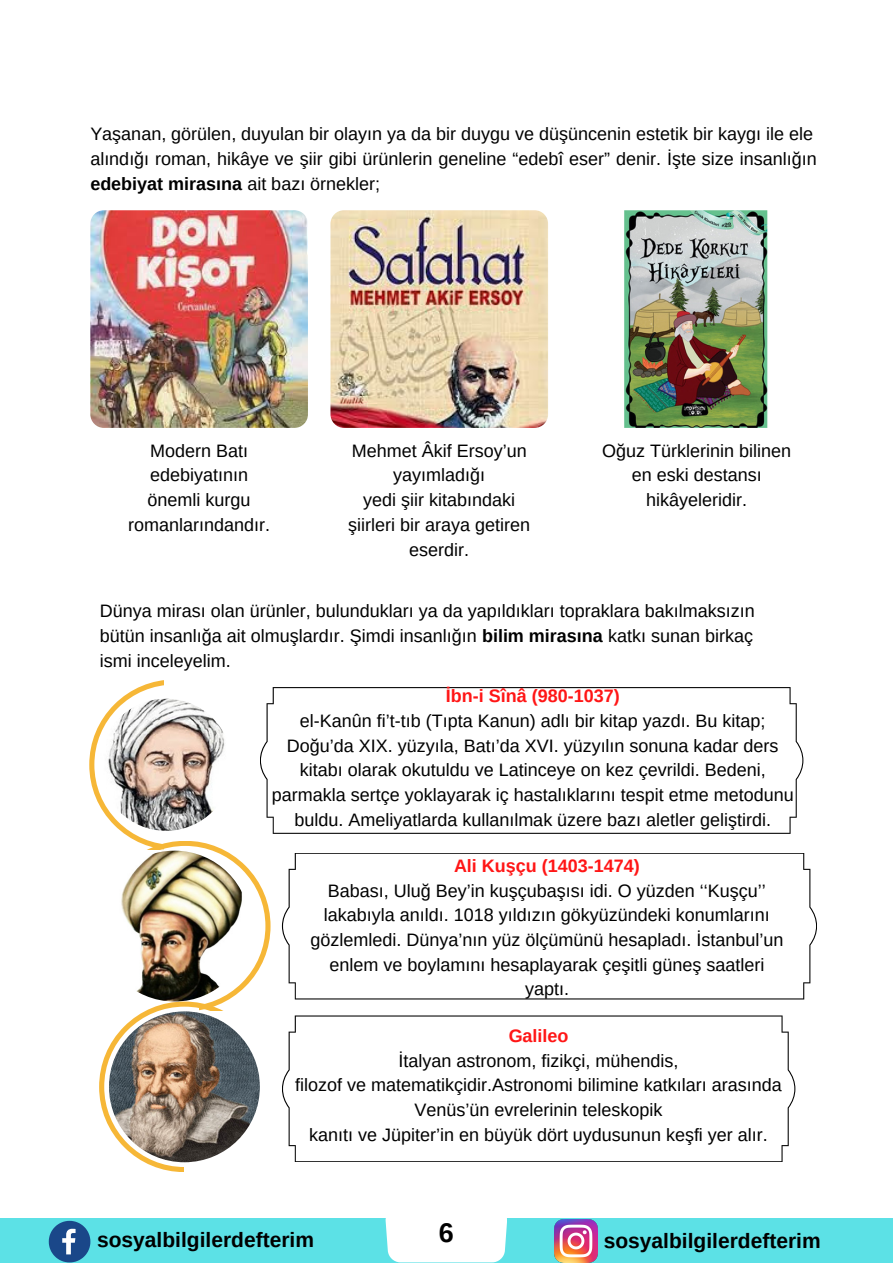
<style>
.page{position:relative;width:893px;height:1264px;background:#fff}
.page>*{position:absolute;margin:0;border:0;box-sizing:border-box;transform-origin:0 0}
.t1{font:700 27px "Arimo";color:#000}
.t2{font:700 21px "Arimo";color:#000}
.t3{font:18px/24.8px "Arimo";color:#000;text-align:center}
.t4{font:700 18px "Arimo";color:#ff1616}
.s1{font-weight:700}
</style>
<div class="page">
<div style="left:0;top:1217px;width:892px;height:45px;background:#5ce1e6"></div>
<div style="left:385px;top:1217px;width:122px;height:45px;background:#fff"></div>
<svg style="left:49px;top:1220px;width:41px;height:42px"></svg>
<img style="left:554px;top:1219px;width:43px;height:43px">
<img style="left:90px;top:210px;width:218px;height:218px;border-radius:14px">
<img style="left:330px;top:210px;width:218px;height:218px;border-radius:14px">
<img style="left:585px;top:210px;width:218px;height:218px;border-radius:14px">
<img style="left:89px;top:680px;width:181px;height:491px">
<div style="left:184px;top:1011px;width:142px;height:177px;background:#fff"></div>
<img style="left:109px;top:1011px;width:151px;height:151px;border-radius:50%">
<svg style="left:260px;top:687px;width:543px;height:146px"></svg>
<svg style="left:282px;top:853px;width:535px;height:146px"></svg>
<svg style="left:282px;top:1015px;width:513px;height:147px"></svg>
<p class="t3" style="left:90px;top:121px;width:724px">Yaşanan, görülen, duyulan bir olayın ya da bir duygu ve düşüncenin estetik bir kaygı ile ele</p>
<p class="t3" style="left:90px;top:146px;width:727px;text-align:left">alındığı roman, hikâye ve şiir gibi ürünlerin geneline “edebî eser” denir. İşte size insanlığın <span class="s1">edebiyat mirasına</span> ait bazı örnekler;</p>
<p class="t3" style="left:150px;top:438px;width:99px;text-align:left">Modern Batı edebiyatının</p>
<p class="t3" style="left:128px;top:487px;width:143px">önemli kurgu romanlarındandır.</p>
<p class="t3" style="left:352px;top:438px;width:176px">Mehmet Âkif Ersoy’un yayımladığı</p>
<p class="t3" style="left:348px;top:487px;width:183px">yedi şiir kitabındaki şiirleri bir araya getiren eserdir.</p>
<p class="t3" style="left:602px;top:438px;width:190px">Oğuz Türklerinin bilinen</p>
<p class="t3" style="left:631px;top:463px;width:131px">en eski destansı hikâyeleridir.</p>
<p class="t3" style="left:100px;top:598px;width:656px;text-align:left">Dünya mirası olan ürünler, bulundukları ya da yapıldıkları topraklara bakılmaksızın bütün insanlığa ait olmuşlardır. Şimdi insanlığın <span class="s1">bilim mirasına</span> katkı sunan birkaç</p>
<p class="t3" style="left:100px;top:648px;width:132px">ismi inceleyelim.</p>
<p class="t4" style="left:446px;top:686px;width:175px">İbn-i Sînâ (980-1037)</p>
<p class="t3" style="left:272px;top:708px;width:523px">el-Kanûn fi’t-tıb (Tıpta Kanun) adlı bir kitap yazdı. Bu kitap; Doğu’da XIX. yüzyıla, Batı’da XVI. yüzyılın sonuna kadar ders kitabı olarak okutuldu ve Latinceye on kez çevrildi. Bedeni, parmakla sertçe yoklayarak iç hastalıklarını tespit etme metodunu buldu. Ameliyatlarda kullanılmak üzere bazı aletler geliştirdi.</p>
<p class="t4" style="left:454px;top:855px;width:187px">Ali Kuşçu (1403-1474)</p>
<p class="t3" style="left:310px;top:877px;width:474px">Babası, Uluğ Bey’in kuşçubaşısı idi. O yüzden ‘‘Kuşçu’’ lakabıyla anıldı. 1018 yıldızın gökyüzündeki konumlarını gözlemledi. Dünya’nın yüz ölçümünü hesapladı. İstanbul’un enlem ve boylamını hesaplayarak çeşitli güneş saatleri</p>
<p class="t3" style="left:525px;top:976px;width:45px">yaptı.</p>
<p class="t4" style="left:508px;top:1025px;width:61px">Galileo</p>
<p class="t3" style="left:398px;top:1047px;width:281px">İtalyan astronom, fizikçi, mühendis,</p>
<p class="t3" style="left:295px;top:1072px;width:488px">filozof ve matematikçidir.Astronomi bilimine katkıları arasında<br>Venüs’ün evrelerinin teleskopik</p>
<p class="t3" style="left:309px;top:1122px;width:460px">kanıtı ve Jüpiter’in en büyük dört uydusunun keşfi yer alır.</p>
<p class="t2" style="left:97px;top:1228px;width:218px">sosyalbilgilerdefterim</p>
<p class="t1" style="left:439px;top:1217px;width:16px">6</p>
<p class="t2" style="left:603px;top:1228px;width:218px">sosyalbilgilerdefterim</p>
</div>
